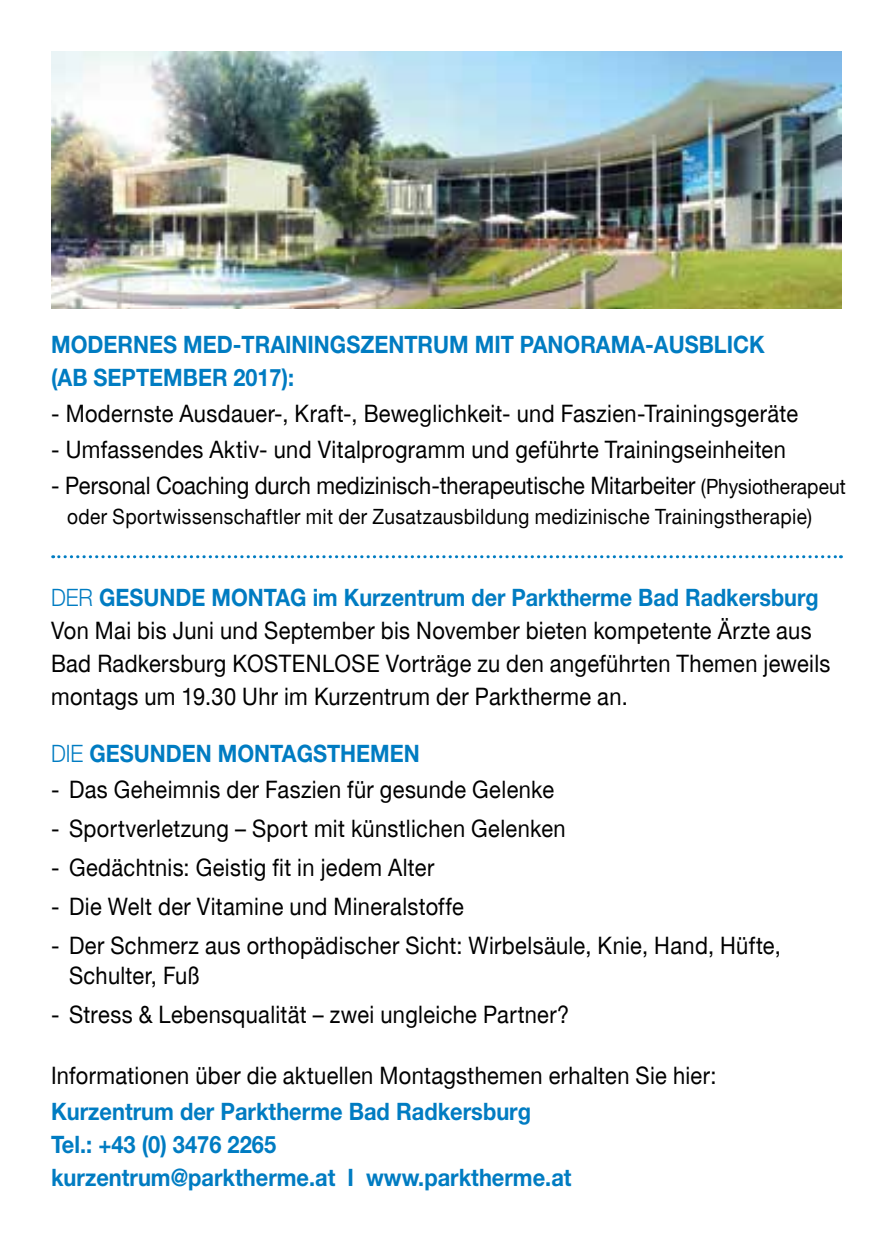
<style>
.page{position:relative;width:893px;height:1234px;background:#fff}
.page>*{position:absolute;margin:0;border:0;box-sizing:border-box;transform-origin:0 0}
.t1{font:24px/33px "Helvetica Neue East A";letter-spacing:.015em;color:#000;scale:.91 1}
.t2{font:700 24px/33px "Helvetica Neue";color:#007cc2;scale:.9 1}
.t3{font:700 24px/33px "Helvetica Neue";color:#007cc2;scale:.91 1}
.t4{font:21px "Helvetica Neue East A";letter-spacing:.02em;color:#000;scale:.91 1}
.s1{font-size:21px}
.s2{font-weight:300}
</style>
<div class="page">
<img style="left:51px;top:51px;width:791px;height:258px">
<svg style="left:53px;top:555px;width:788px;height:3px"></svg>
<p class="t2" style="left:51px;top:327px;width:794px">MODERNES MED-TRAININGSZENTRUM MIT PANORAMA-AUSBLICK (AB SEPTEMBER 2017):</p>
<p class="t1" style="left:51px;top:397px;width:822px">- Modernste Ausdauer-, Kraft-, Beweglichkeit- und Faszien-Trainingsgeräte</p>
<p class="t1" style="left:51px;top:433px;width:809px">- Umfassendes Aktiv- und Vitalprogramm und geführte Trainingseinheiten</p>
<p class="t1" style="left:51px;top:469px;width:875px">- Personal Coaching durch medizinisch-therapeutische Mitarbeiter <span class="s1">(Physiotherapeut</span></p>
<p class="t4" style="left:67px;top:504px;width:820px">oder Sportwissenschaftler mit der Zusatzausbildung medizinische Trainingstherapie)</p>
<p class="t2" style="left:51px;top:580px;width:854px"><span class="s2">DER</span> GESUNDE MONTAG im Kurzentrum der Parktherme Bad Radkersburg</p>
<p class="t1" style="left:51px;top:614px;width:858px">Von Mai bis Juni und September bis November bieten kompetente Ärzte aus<br>Bad Radkersburg KOSTENLOSE Vorträge zu den angeführten Themen jeweils montags um 19.30 Uhr im Kurzentrum der Parktherme an.</p>
<p class="t2" style="left:51px;top:736px;width:411px"><span class="s2">DIE</span> GESUNDEN MONTAGSTHEMEN</p>
<p class="t1" style="left:51px;top:773px;width:554px">- Das Geheimnis der Faszien für gesunde Gelenke</p>
<p class="t1" style="left:51px;top:812px;width:567px">- Sportverletzung – Sport mit künstlichen Gelenken</p>
<p class="t1" style="left:51px;top:851px;width:423px">- Gedächtnis: Geistig fit in jedem Alter</p>
<p class="t1" style="left:51px;top:890px;width:455px">- Die Welt der Vitamine und Mineralstoffe</p>
<p class="t1" style="left:69px;top:931px;width:784px;line-height:30px;text-indent:-18px">- Der Schmerz aus orthopädischer Sicht: Wirbelsäule, Knie, Hand, Hüfte,<br>Schulter, Fuß</p>
<p class="t1" style="left:51px;top:998px;width:571px">- Stress &amp; Lebensqualität – zwei ungleiche Partner?</p>
<p class="t1" style="left:51px;top:1058px;width:733px">Informationen über die aktuellen Montagsthemen erhalten Sie hier:</p>
<p class="t3" style="left:51px;top:1093px;width:574px">Kurzentrum der Parktherme Bad Radkersburg<br>Tel.: +43 (0) 3476 2265<br>kurzentrum@parktherme.at I www.parktherme.at</p>
</div>
